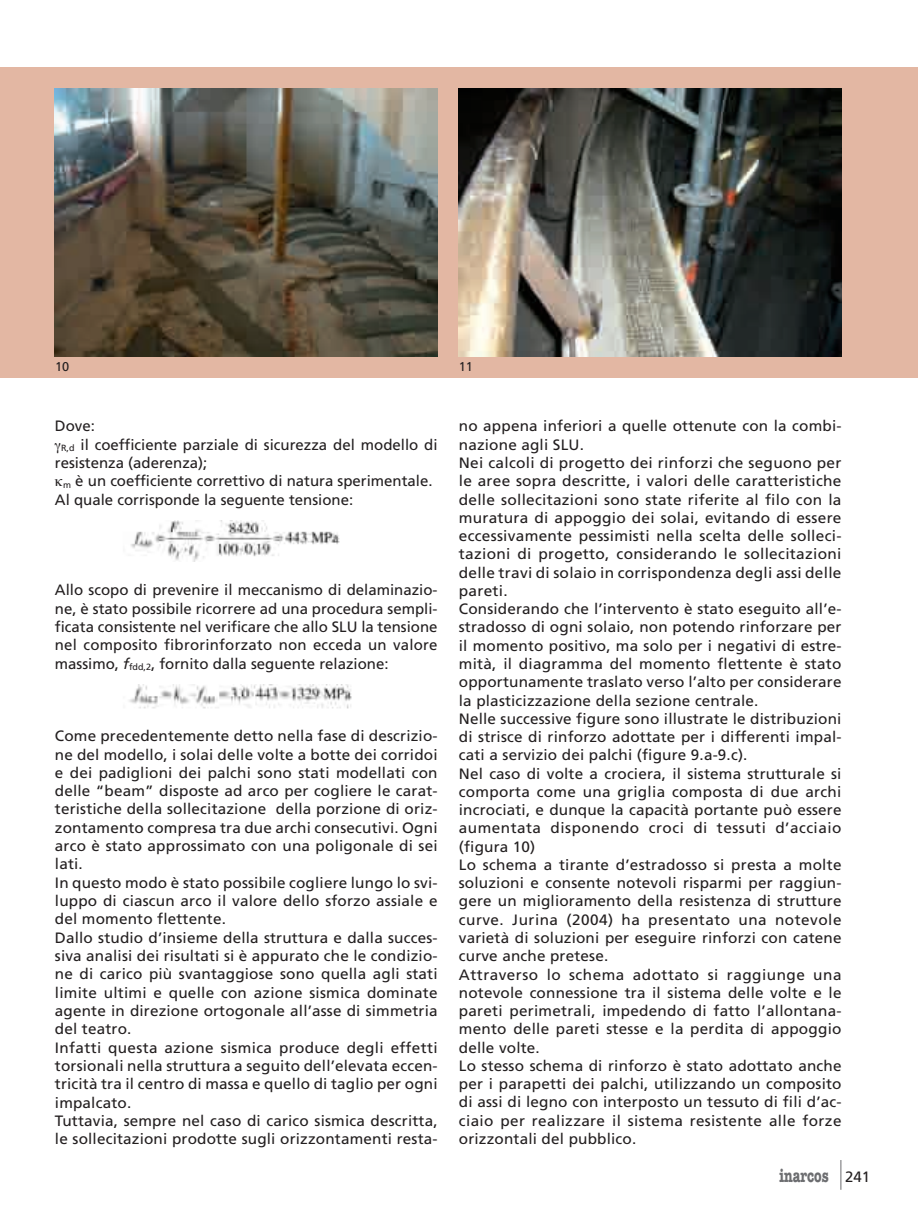
<style>
.page{position:relative;width:918px;height:1224px;background:#fff}
.page>*{position:absolute;margin:0;border:0;box-sizing:border-box;transform-origin:0 0}
.t1{font:700 18px "American Typewriter";color:#6c6d70;scale:.72 1}
.t2{font:15px/18.3px "Frutiger";letter-spacing:.01em;color:#231f20}
.t3{font:12.75px "Frutiger";color:#231f20}
.s1{font-style:italic}
.s2{font-family:"Frutiger";font-weight:400;font-size:15px;color:#231f20}
</style>
<div class="page">
<img style="left:129px;top:685px;width:223px;height:24px">
<img style="left:130px;top:521px;width:210px;height:41px">
<hr style="left:841px;top:1160px;width:1px;height:30px;background:#6c6d70">
<div style="left:0;top:67px;width:918px;height:311px;background:#e3b7a3"></div>
<img style="left:55px;top:89px;width:383px;height:267px">
<img style="left:459px;top:89px;width:383px;height:267px">
<p class="t3" style="left:55px;top:362px;width:16px">10</p>
<p class="t3" style="left:459px;top:362px;width:16px">11</p>
<p class="t2" style="left:55px;top:418px;width:41px">Dove:</p>
<p class="t2" style="left:61px;top:437px;width:378px"><sub>R,d</sub> il coefficiente parziale di sicurezza del modello di</p>
<p class="t2" style="left:55px;top:455px;width:154px">resistenza (aderenza);</p>
<p class="t2" style="left:63px;top:473px;width:371px"><sub>m</sub> è un coefficiente correttivo di natura sperimentale.</p>
<p class="t2" style="left:55px;top:491px;width:300px">Al quale corrisponde la seguente tensione:</p>
<p class="t2" style="left:55px;top:582px;width:384px;text-align:justify">Allo scopo di prevenire il meccanismo di delaminazio&shy;ne, è stato possibile ricorrere ad una procedura sempli&shy;ficata consistente nel verificare che allo SLU la tensione nel composito fibrorinforzato non ecceda un valore massimo, <span class="s1">f</span><sub>fdd,2</sub>, fornito dalla seguente relazione:</p>
<p class="t2" style="left:55px;top:728px;width:384px">Come precedentemente detto nella fase di descrizio&shy;ne del modello, i solai delle volte a botte dei corridoi e dei padiglioni dei palchi sono stati modellati con delle “beam” disposte ad arco per cogliere le carat&shy;teristiche della sollecitazione della porzione di oriz&shy;zontamento compresa tra due archi consecutivi. Ogni arco è stato approssimato con una poligonale di sei lati.<br>In questo modo è stato possibile cogliere lungo lo svi&shy;luppo di ciascun arco il valore dello sforzo assiale e del momento flettente.<br>Dallo studio d’insieme della struttura e dalla succes&shy;siva analisi dei risultati si è appurato che le condizio&shy;ne di carico più svantaggiose sono quella agli stati limite ultimi e quelle con azione sismica dominate agente in direzione ortogonale all’asse di simmetria del teatro.<br>Infatti questa azione sismica produce degli effetti torsionali nella struttura a seguito dell’elevata eccen&shy;tricità tra il centro di massa e quello di taglio per ogni impalcato.<br>Tuttavia, sempre nel caso di carico sismica descritta, le sollecitazioni prodotte sugli orizzontamenti resta-</p>
<p class="t2" style="left:459px;top:418px;width:384px">no appena inferiori a quelle ottenute con la combi&shy;nazione agli SLU.<br>Nei calcoli di progetto dei rinforzi che seguono per le aree sopra descritte, i valori delle caratteristiche delle sollecitazioni sono state riferite al filo con la muratura di appoggio dei solai, evitando di essere eccessivamente pessimisti nella scelta delle solleci&shy;tazioni di progetto, considerando le sollecitazioni delle travi di solaio in corrispondenza degli assi delle pareti.<br>Considerando che l’intervento è stato eseguito all’e&shy;stradosso di ogni solaio, non potendo rinforzare per il momento positivo, ma solo per i negativi di estre&shy;mità, il diagramma del momento flettente è stato opportunamente traslato verso l’alto per considerare la plasticizzazione della sezione centrale.<br>Nelle successive figure sono illustrate le distribuzioni di strisce di rinforzo adottate per i differenti impal&shy;cati a servizio dei palchi (figure 9.a-9.c).<br>Nel caso di volte a crociera, il sistema strutturale si comporta come una griglia composta di due archi incrociati, e dunque la capacità portante può essere aumentata disponendo croci di tessuti d’acciaio (figura 10)<br>Lo schema a tirante d’estradosso si presta a molte soluzioni e consente notevoli risparmi per raggiun&shy;gere un miglioramento della resistenza di strutture curve. Jurina (2004) ha presentato una notevole varietà di soluzioni per eseguire rinforzi con catene curve anche pretese.<br>Attraverso lo schema adottato si raggiunge una notevole connessione tra il sistema delle volte e le pareti perimetrali, impedendo di fatto l’allontana&shy;mento delle pareti stesse e la perdita di appoggio delle volte.<br>Lo stesso schema di rinforzo è stato adottato anche per i parapetti dei palchi, utilizzando un composito di assi di legno con interposto un tessuto di fili d’ac&shy;ciaio per realizzare il sistema resistente alle forze orizzontali del pubblico.</p>
<p class="t1" style="left:780px;top:1170px;width:128px">inarcos <span class="s2">241</span></p>
</div>
